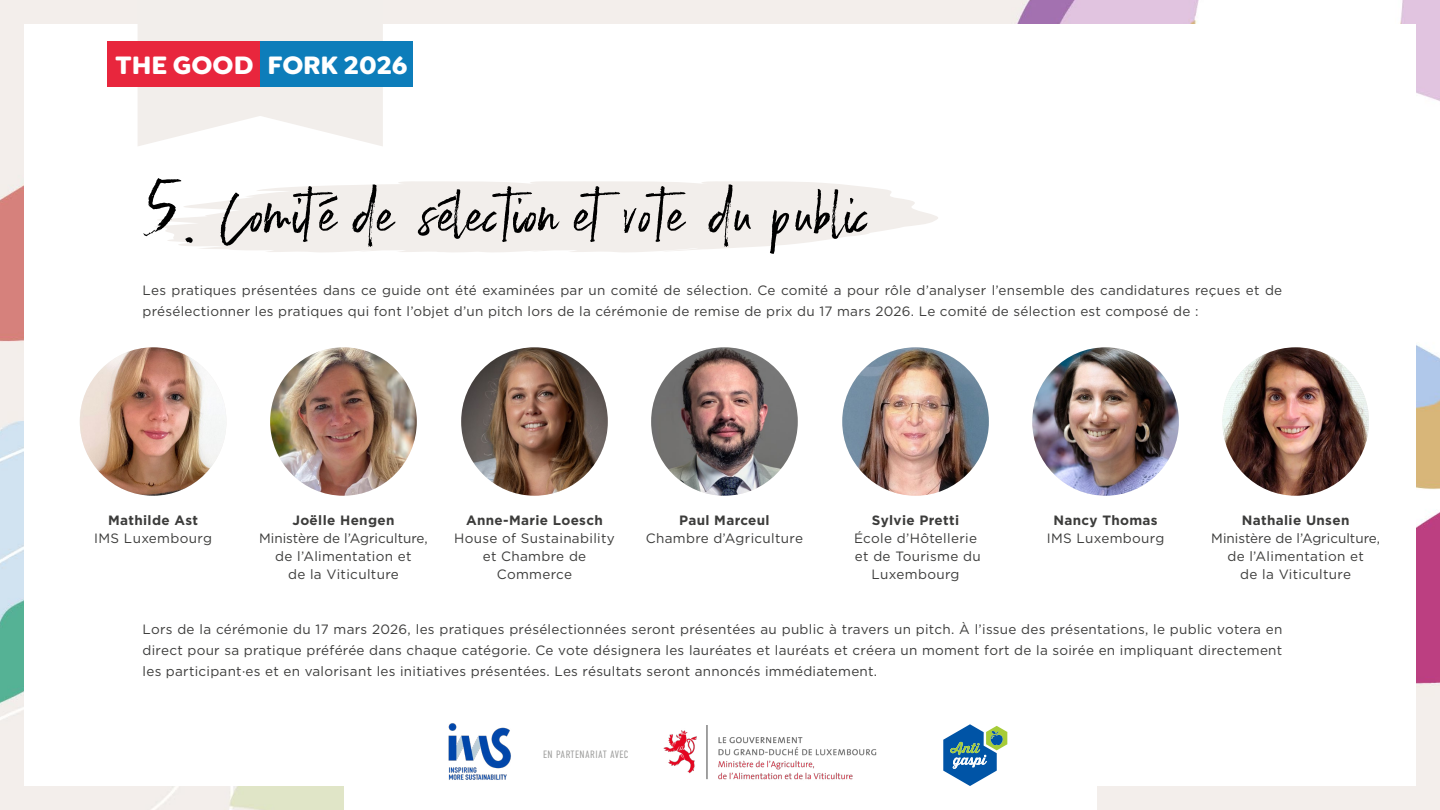
<style>
.page{position:relative;width:1440px;height:810px;background:#fff}
.page>*{position:absolute;margin:0;border:0;box-sizing:border-box;transform-origin:0 0}
.t1{font:81px "Emmeline";color:#000}
.t2{font:700 26.85px "Goldplay";color:#fff}
.t3{font:13.5px/18px "Gotham";letter-spacing:.02em;color:#3c3c3b;text-align:center}
.t4{font:700 13.5px "Gotham";letter-spacing:.025em;color:#3c3c3b}
.t5{font:300 10.65px "DIN Condensed";letter-spacing:.04em;color:#9d9d9c}
.s1{font-size:102px}
</style>
<div class="page">
<img style="left:0;top:0;width:1440px;height:810px">
<div style="left:24px;top:24px;width:1391px;height:762px;background:#fff"></div>
<svg style="left:138px;top:0;width:245px;height:146px"></svg>
<div style="left:260px;top:41px;width:153px;height:46px;background:#0d7dba"></div>
<div style="left:108px;top:41px;width:152px;height:46px;background:#e8263d"></div>
<div style="left:344px;top:694px;width:752px;height:116px;background:#fff"></div>
<img style="left:663px;top:726px;width:214px;height:54px">
<img style="left:448px;top:723px;width:63px;height:57px">
<svg style="left:943px;top:724px;width:64px;height:62px"></svg>
<img style="left:80px;top:347px;width:146px;height:149px">
<img style="left:270px;top:347px;width:147px;height:149px">
<img style="left:1032px;top:347px;width:147px;height:149px">
<img style="left:461px;top:347px;width:147px;height:149px">
<img style="left:1222px;top:347px;width:147px;height:149px">
<svg style="left:155px;top:181px;width:783px;height:71px;fill:#f2eeeb"></svg>
<img style="left:651px;top:347px;width:147px;height:149px">
<img style="left:842px;top:347px;width:147px;height:149px">
<h2 class="t2" style="left:116px;top:47px;width:293px">THE GOOD FORK 2026</h2>
<h1 class="t1" style="left:141px;top:167px;width:729px"><span class="s1">5.</span> Comité de sélection et vote du public</h1>
<p class="t3" style="left:143px;top:279px;width:1141px;line-height:21px;text-align:left">Les pratiques présentées dans ce guide ont été examinées par un comité de sélection. Ce comité a pour rôle d’analyser l’ensemble des candidatures reçues et de présélectionner les pratiques qui font l’objet d’un pitch lors de la cérémonie de remise de prix du 17 mars 2026. Le comité de sélection est composé de :</p>
<p class="t4" style="left:108px;top:511px;width:91px">Mathilde Ast</p>
<p class="t3" style="left:94px;top:529px;width:119px">IMS Luxembourg</p>
<p class="t4" style="left:292px;top:511px;width:104px">Joëlle Hengen</p>
<p class="t3" style="left:259px;top:529px;width:170px">Ministère de l’Agriculture, de l’Alimentation et<br>de la Viticulture</p>
<p class="t4" style="left:466px;top:511px;width:138px">Anne-Marie Loesch</p>
<p class="t3" style="left:454px;top:529px;width:162px">House of Sustainability et Chambre de<br>Commerce</p>
<p class="t4" style="left:679px;top:511px;width:92px">Paul Marceul</p>
<p class="t3" style="left:646px;top:529px;width:159px">Chambre d’Agriculture</p>
<p class="t4" style="left:872px;top:511px;width:89px">Sylvie Pretti</p>
<p class="t3" style="left:854px;top:529px;width:128px">École d’Hôtellerie et de Tourisme du<br>Luxembourg</p>
<p class="t4" style="left:1053px;top:511px;width:106px">Nancy Thomas</p>
<p class="t3" style="left:1047px;top:529px;width:119px">IMS Luxembourg</p>
<p class="t4" style="left:1242px;top:511px;width:109px">Nathalie Unsen</p>
<p class="t3" style="left:1211px;top:529px;width:170px">Ministère de l’Agriculture, de l’Alimentation et<br>de la Viticulture</p>
<p class="t3" style="left:143px;top:618px;width:1141px;line-height:21px;text-align:justify">Lors de la cérémonie du 17 mars 2026, les pratiques présélectionnées seront présentées au public à travers un pitch. À l’issue des présentations, le public votera en direct pour sa pratique préférée dans chaque catégorie. Ce vote désignera les lauréates et lauréats et créera un moment fort de la soirée en impliquant directement les participant·es et en valorisant les initiatives présentées. Les résultats seront annoncés immédiatement.</p>
<p class="t5" style="left:543px;top:749px;width:87px">EN PARTENARIAT AVEC</p>
</div>
